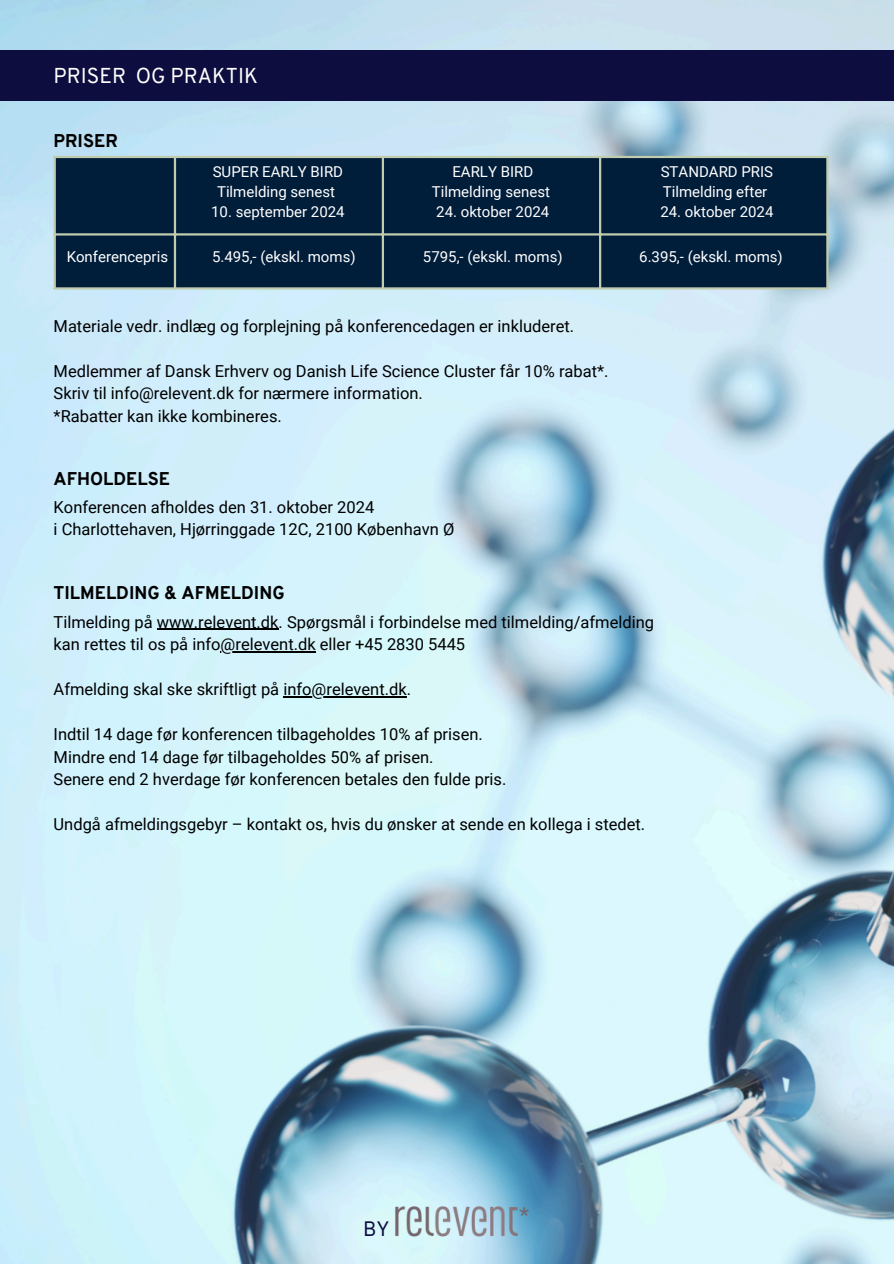
<style>
.page{position:relative;width:894px;height:1264px;background:#fff}
.page>*{position:absolute;margin:0;border:0;box-sizing:border-box;transform-origin:0 0}
.t1{font:21px "Overpass";color:#fff}
.t2{font:20.4px "Overpass";color:#0d0d3f}
.t3{font:800 18px "Overpass";color:#000}
.t4{font:16.5px/22.5px "Roboto";color:#000}
.t5{font:15px/20.2px "Roboto";color:#fff}
</style>
<div class="page">
<img style="left:0;top:0;width:893px;height:1263px">
<div style="left:0;top:51px;width:893px;height:50px;background:#0d0d3f"></div>
<hr style="left:157px;top:628px;width:121px;height:1px;background:#000">
<hr style="left:220px;top:651px;width:96px;height:1px;background:#000">
<hr style="left:283px;top:696px;width:123px;height:1px;background:#000">
<img style="left:391px;top:1204px;width:139px;height:34px">
<div style="left:56px;top:158px;width:770px;height:129px;background:#001d3a"></div>
<hr style="left:54px;top:158px;width:2px;height:129px;background:#c1cbae">
<hr style="left:174px;top:158px;width:2px;height:129px;background:#c1cbae">
<hr style="left:381px;top:158px;width:3px;height:129px;background:#c1cbae">
<hr style="left:599px;top:158px;width:2px;height:129px;background:#c1cbae">
<hr style="left:826px;top:158px;width:2px;height:129px;background:#c1cbae">
<hr style="left:54px;top:156px;width:774px;height:2px;background:#c1cbae">
<hr style="left:54px;top:233px;width:774px;height:2px;background:#c1cbae">
<hr style="left:54px;top:287px;width:774px;height:2px;background:#c1cbae">
<p class="t1" style="left:54px;top:61px;width:206px">PRISER OG PRAKTIK</p>
<p class="t3" style="left:54px;top:128px;width:66px">PRISER</p>
<p class="t5" style="left:67px;top:246px;width:103px">Konferencepris</p>
<p class="t5" style="left:213px;top:161px;width:132px">SUPER EARLY BIRD<br>Tilmelding senest</p>
<p class="t5" style="left:211px;top:201px;width:135px">10. september 2024</p>
<p class="t5" style="left:212px;top:246px;width:145px">5.495,- (ekskl. moms)</p>
<p class="t5" style="left:423px;top:246px;width:141px">5795,- (ekskl. moms)</p>
<p class="t5" style="left:639px;top:246px;width:145px">6.395,- (ekskl. moms)</p>
<p class="t5" style="left:660px;top:161px;width:114px">STANDARD PRIS<br>Tilmelding efter</p>
<p class="t5" style="left:660px;top:201px;width:114px">24. oktober 2024</p>
<p class="t5" style="left:432px;top:161px;width:119px;text-align:center">EARLY BIRD<br>Tilmelding senest</p>
<p class="t5" style="left:436px;top:201px;width:114px">24. oktober 2024</p>
<p class="t4" style="left:54px;top:314px;width:522px">Materiale vedr. indlæg og forplejning på konferencedagen er inkluderet.</p>
<p class="t4" style="left:54px;top:359px;width:556px">Medlemmer af Dansk Erhverv og Danish Life Science Cluster får 10% rabat*.<br>Skriv til info@relevent.dk for nærmere information.<br>*Rabatter kan ikke kombineres.</p>
<p class="t3" style="left:54px;top:465px;width:118px">AFHOLDELSE</p>
<p class="t4" style="left:54px;top:495px;width:402px">Konferencen afholdes den 31. oktober 2024<br>i Charlottehaven, Hjørringgade 12C, 2100 København Ø</p>
<p class="t3" style="left:54px;top:580px;width:232px">TILMELDING &amp; AFMELDING</p>
<p class="t4" style="left:54px;top:610px;width:602px">Tilmelding på www.relevent.dk. Spørgsmål i forbindelse med tilmelding/afmelding kan rettes til os på info@relevent.dk eller +45 2830 5445</p>
<p class="t4" style="left:54px;top:677px;width:359px">Afmelding skal ske skriftligt på info@relevent.dk.</p>
<p class="t4" style="left:54px;top:722px;width:454px">Indtil 14 dage før konferencen tilbageholdes 10% af prisen.<br>Mindre end 14 dage før tilbageholdes 50% af prisen.<br>Senere end 2 hverdage før konferencen betales den fulde pris.</p>
<p class="t4" style="left:54px;top:812px;width:593px">Undgå afmeldingsgebyr – kontakt os, hvis du ønsker at sende en kollega i stedet.</p>
<p class="t2" style="left:363px;top:1213px;width:28px">BY</p>
</div>
